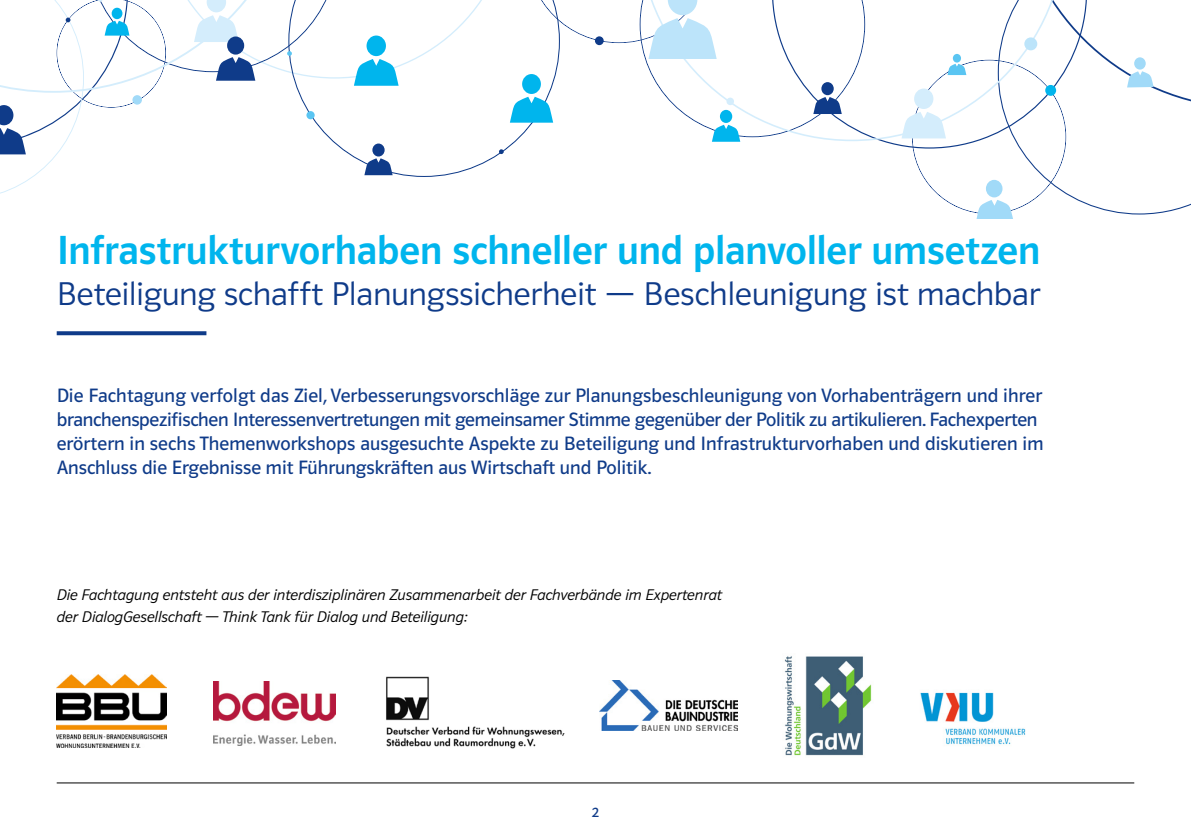
<style>
.page{position:relative;width:1191px;height:840px;background:#fff}
.page>*{position:absolute;margin:0;border:0;box-sizing:border-box;transform-origin:0 0}
.t1{font:42px "Polo 11 K Krftg";letter-spacing:-.005em;color:#00b5ed}
.t2{font:34px "Polo 11 K Leicht";color:#0f3b89}
.t3{font:20px/24px "Polo 11 K Buch";letter-spacing:.005em;color:#0f3b89}
._5_2_Copy_Head_8pt_4{font:16px/22px "Polo 11 K Leicht Kursiv";color:#000}
.t4{font:15px "Polo 11 K Buch";color:#0f3b89}
</style>
<div class="page">
<svg style="left:901px;top:0;width:290px;height:218px"></svg>
<div style="left:1024px;top:37px;width:13px;height:13px;background:#bce4fa;border-radius:50%"></div>
<svg style="left:0;top:0;width:865px;height:194px"></svg>
<hr style="left:57px;top:782px;width:1077px;height:1px;background:#000">
<svg style="left:57px;top:331px;width:149px;height:4px"></svg>
<img style="left:599px;top:680px;width:139px;height:49px">
<img style="left:386px;top:676px;width:179px;height:73px">
<img style="left:784px;top:656px;width:88px;height:100px">
<img style="left:920px;top:692px;width:106px;height:53px">
<img style="left:57px;top:674px;width:110px;height:73px">
<img style="left:213px;top:681px;width:123px;height:64px">
<p class="t1" style="left:57px;top:228px;width:985px">Infrastrukturvorhaben schneller und planvoller umsetzen</p>
<p class="t2" style="left:57px;top:276px;width:985px">Beteiligung schafft Planungssicherheit — Beschleunigung ist machbar</p>
<p class="t3" style="left:57px;top:383px;width:988px">Die Fachtagung verfolgt das Ziel, Verbesserungsvorschläge zur Planungsbeschleunigung von Vorhabenträgern und ihrer branchenspezifischen Interessenvertretungen mit gemeinsamer Stimme gegenüber der Politik zu artikulieren. Fachexperten erörtern in sechs Themenworkshops ausgesuchte Aspekte zu Beteiligung und Infrastrukturvorhaben und diskutieren im Anschluss die Ergebnisse mit Führungskräften aus Wirtschaft und Politik.</p>
<p class="_5_2_Copy_Head_8pt_4" style="left:57px;top:584px;width:667px">Die Fachtagung entsteht aus der interdisziplinären Zusammenarbeit der Fachverbände im Expertenrat der DialogGesellschaft — Think Tank für Dialog und Beteiligung:</p>
<p class="t4" style="left:592px;top:803px;width:9px">2</p>
</div>
